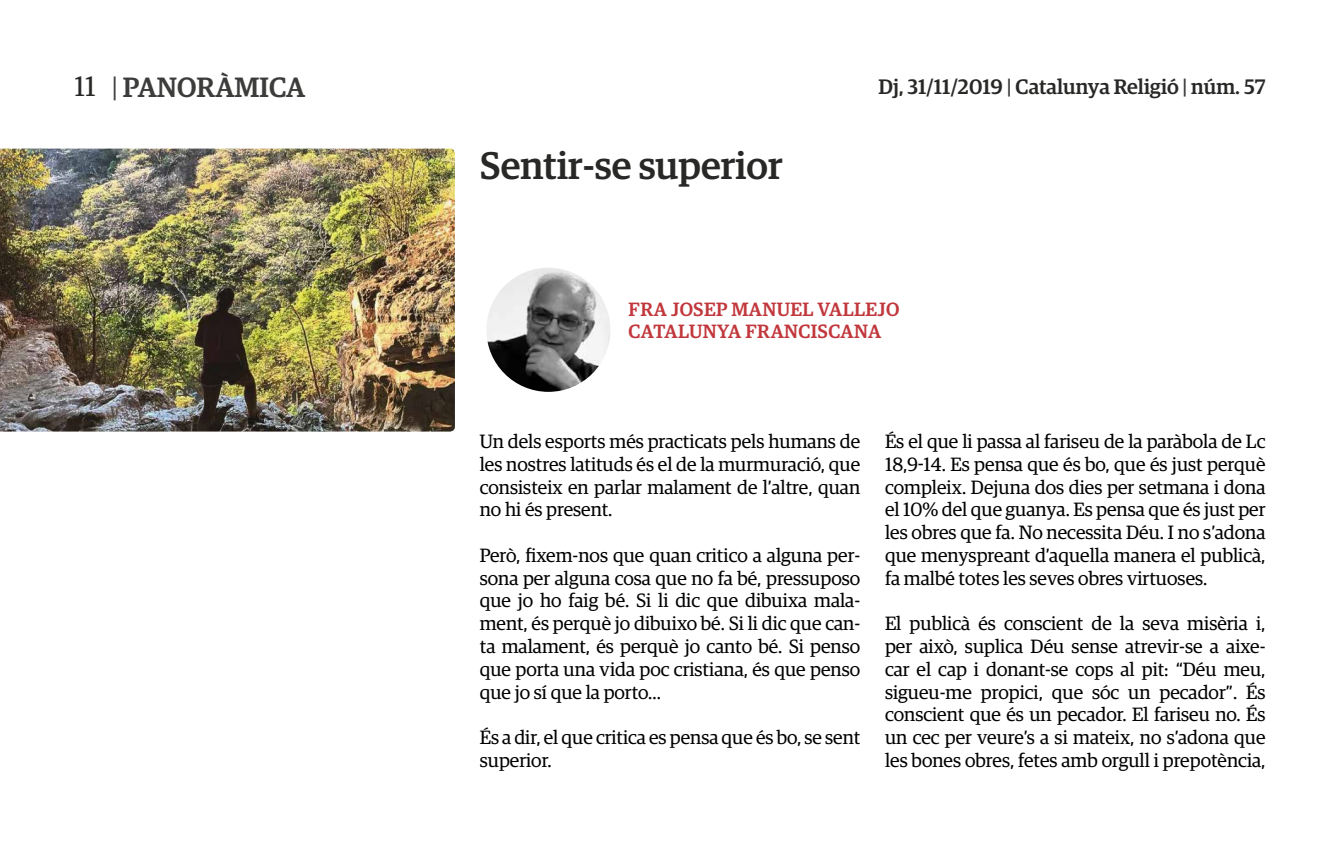
<style>
.page{position:relative;width:1340px;height:844px;background:#fff}
.page>*{position:absolute;margin:0;border:0;box-sizing:border-box;transform-origin:0 0}
.t1{font:500 38.5px "Guardian Egyp";color:#282827}
.t2{font:500 28px "Guardian Egyp";color:#3c3c3b}
.t3{font:500 21px "Guardian Egyp";color:#282827}
.t4{font:19.25px/22.8px "Guardian Egyp";color:#000;text-align:justify}
.t5{font:500 19.25px/22.8px "Guardian Egyp";letter-spacing:.02em;color:#c1373c}
.s1{font-weight:400;color:#282827}
.s2{font-weight:400}
.s3{color:#3c3c3b}
</style>
<div class="page">
<img style="left:0;top:148px;width:455px;height:283px">
<img style="left:486px;top:268px;width:124px;height:124px;border-radius:62px">
<h2 class="t2" style="left:74px;top:67px;width:232px"><span class="s1">11</span> <span class="s2">|</span> PANORÀMICA</h2>
<p class="t3" style="left:878px;top:71px;width:388px">Dj, 31/11/2019 <span class="s3">|</span> Catalunya Religió <span class="s3">|</span> núm. 57</p>
<h1 class="t1" style="left:480px;top:138px;width:304px">Sentir-se superior</h1>
<p class="t5" style="left:628px;top:296px;width:272px">FRA JOSEP MANUEL VALLEJO<br>CATALUNYA FRANCISCANA</p>
<p class="t4" style="left:480px;top:428px;width:382px">Un dels esports més practicats pels humans de les nostres latituds és el de la murmuració, que consisteix en parlar malament de l’altre, quan no hi és present.</p>
<p class="t4" style="left:480px;top:542px;width:382px">Però, fixem-nos que quan critico a alguna per&shy;sona per alguna cosa que no fa bé, pressuposo que jo ho faig bé. Si li dic que dibuixa mala&shy;ment, és perquè jo dibuixo bé. Si li dic que can&shy;ta malament, és perquè jo canto bé. Si penso que porta una vida poc cristiana, és que penso que jo sí que la porto...</p>
<p class="t4" style="left:480px;top:724px;width:382px">És a dir, el que critica es pensa que és bo, se sent superior.</p>
<p class="t4" style="left:885px;top:428px;width:382px">És el que li passa al fariseu de la paràbola de Lc 18,9-14. Es pensa que és bo, que és just perquè compleix. Dejuna dos dies per setmana i dona el 10% del que guanya. Es pensa que és just per les obres que fa. No necessita Déu. I no s’adona que menyspreant d’aquella manera el publicà, fa malbé totes les seves obres virtuoses.</p>
<p class="t4" style="left:885px;top:610px;width:382px">El publicà és conscient de la seva misèria i, per això, suplica Déu sense atrevir-se a aixe&shy;car el cap i donant-se cops al pit: “Déu meu, sigueu-me propici, que sóc un pecador”. És conscient que és un pecador. El fariseu no. És un cec per veure’s a si mateix, no s’adona que les bones obres, fetes amb orgull i prepotència,</p>
</div>
